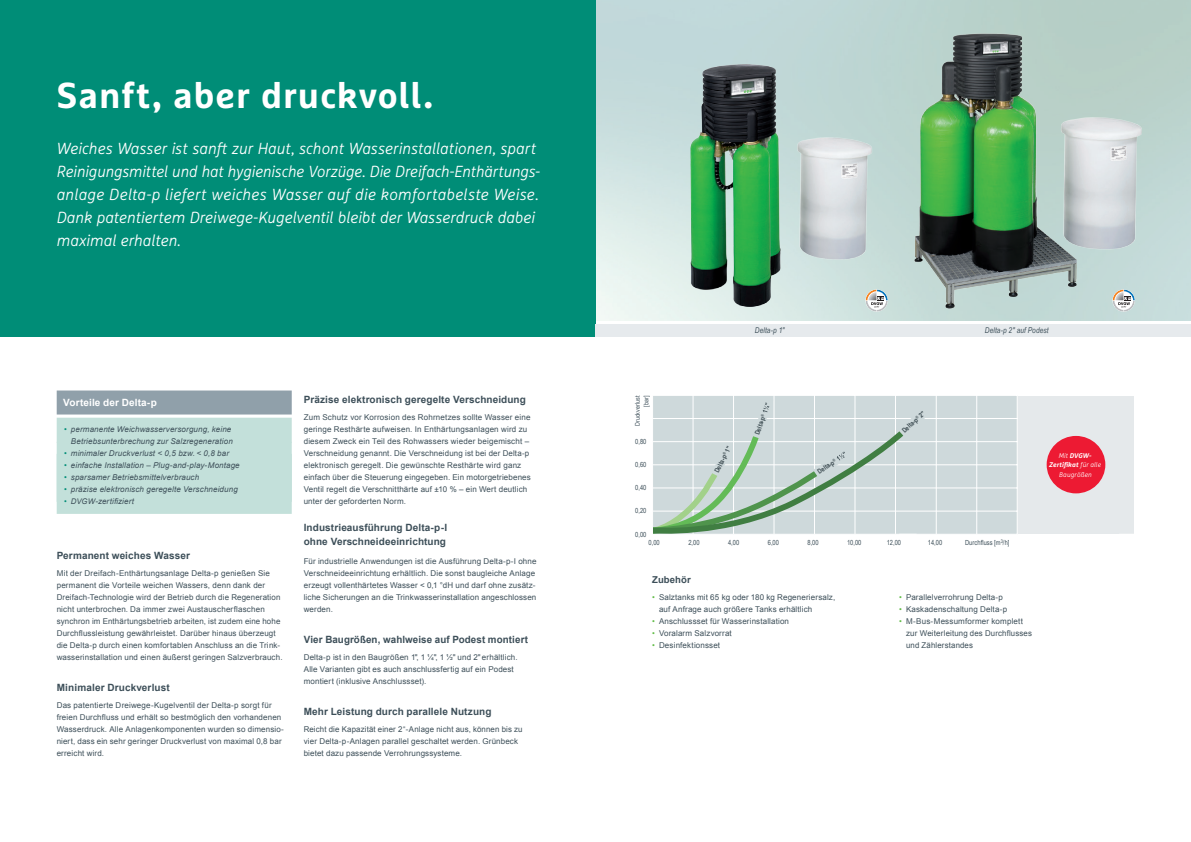
<style>
.page{position:relative;width:1191px;height:842px;background:#fff}
.page>*{position:absolute;margin:0;border:0;box-sizing:border-box;transform-origin:0 0}
.t1{font:700 36px "Marselis Pro";letter-spacing:.025em;color:#fff}
.t2{font:italic 300 16px/23px "Marselis Pro";letter-spacing:.005em;color:#fff}
.t3{font:700 10px/14px "Arial";letter-spacing:.01em;color:#3d4f59}
.t4{font:700 10px "Arial";letter-spacing:.015em;color:#fff}
.t5{font:700 9.5px "Arial";letter-spacing:.01em;color:#3d4f59}
.t6{font:8px/12px "Arial";letter-spacing:.015em;color:#3d4f59}
.t7{font:italic 8px/12px "Arial";letter-spacing:.015em;color:#3d4f59;text-align:right}
.t8{font:italic 8px "Arial Narrow";letter-spacing:.01em;color:#3d4f59}
.t9{font:7px "Arial Narrow";color:#3d4f59}
.t10{font:700 6.8px "Arial Narrow";color:#3d4c52}
.t11{font:italic 300 6.8px/9.7px "Marselis Pro";letter-spacing:.02em;color:#fff;text-align:center}
.t12{font:6.5px/8.5px "Arial Narrow";letter-spacing:.01em;color:#3d4f59;text-align:right}
.s1{color:#008d77}
.s2{font-size:7.8px;color:#008d77}
.s3{font-size:7.8px}
.s4{font-family:"Frutiger LT Pro";font-weight:300}
.s5{font-weight:700}
.s6{color:#60bb46}
</style>
<div class="page">
<img style="left:595px;top:0;width:596px;height:320px">
<div style="left:1017px;top:396px;width:117px;height:138px;background:#e5e9eb"></div>
<div style="left:929px;top:396px;width:87px;height:138px;background:#ced9db"></div>
<hr style="left:895px;top:418px;width:41px;height:1px;background:#fff">
<hr style="left:936px;top:418px;width:40px;height:1px;background:#fff">
<hr style="left:976px;top:418px;width:41px;height:1px;background:#fff">
<hr style="left:895px;top:441px;width:41px;height:1px;background:#fff">
<hr style="left:936px;top:441px;width:40px;height:1px;background:#fff">
<hr style="left:976px;top:441px;width:41px;height:1px;background:#fff">
<hr style="left:895px;top:464px;width:41px;height:1px;background:#fff">
<hr style="left:936px;top:464px;width:40px;height:1px;background:#fff">
<hr style="left:976px;top:464px;width:41px;height:1px;background:#fff">
<hr style="left:895px;top:487px;width:41px;height:1px;background:#fff">
<hr style="left:936px;top:487px;width:40px;height:1px;background:#fff">
<hr style="left:976px;top:487px;width:41px;height:1px;background:#fff">
<hr style="left:895px;top:511px;width:41px;height:1px;background:#fff">
<hr style="left:936px;top:511px;width:40px;height:1px;background:#fff">
<hr style="left:976px;top:511px;width:41px;height:1px;background:#fff">
<svg style="left:935px;top:396px;width:1px;height:138px"></svg>
<svg style="left:976px;top:396px;width:1px;height:138px"></svg>
<img style="left:690px;top:65px;width:186px;height:241px">
<img style="left:893px;top:31px;width:298px;height:280px">
<svg style="left:865px;top:290px;width:22px;height:22px"></svg>
<svg style="left:1112px;top:290px;width:22px;height:22px"></svg>
<div style="left:0;top:0;width:595px;height:336px;background:#008d77"></div>
<div style="left:595px;top:324px;width:596px;height:12px;background:#e6eaed"></div>
<div style="left:57px;top:390px;width:235px;height:24px;background:#90a0aa"></div>
<div style="left:57px;top:418px;width:235px;height:25px;background:#c3e0da"></div>
<div style="left:57px;top:442px;width:235px;height:24px;background:#c3e0da"></div>
<div style="left:57px;top:466px;width:235px;height:24px;background:#c3e0da"></div>
<div style="left:57px;top:490px;width:235px;height:24px;background:#c3e0da"></div>
<div style="left:1046px;top:436px;width:59px;height:57px;background:#ed1a33;border-radius:50%"></div>
<svg style="left:653px;top:396px;width:276px;height:138px;background:#c5d4cf"></svg>
<h1 class="t1" style="left:57px;top:73px;width:378px">Sanft, aber druckvoll.</h1>
<p class="t2" style="left:57px;top:137px;width:485px">Weiches Wasser ist sanft zur Haut, schont Wasserinstallationen, spart Reinigungsmittel und hat hygienische Vorzüge. Die Dreifach-Enthärtungs&shy;anlage Delta-p liefert weiches Wasser auf die komfortabelste Weise.<br>Dank patentiertem Dreiwege-Kugelventil bleibt der Wasserdruck dabei maximal erhalten.</p>
<p class="t4" style="left:63px;top:396px;width:95px">Vorteile der Delta-p</p>
<p class="t7" style="left:64px;top:423px;width:170px"><span class="s1">•</span> permanente Weichwasserversorgung, keine<br>Betriebsunterbrechung zur Salzregeneration</p>
<p class="t7" style="left:64px;top:447px;width:166px"><span class="s1">•</span> minimaler Druckverlust &lt; 0,5 bzw. &lt; 0,8 bar</p>
<p class="t7" style="left:64px;top:459px;width:177px"><span class="s1">•</span> einfache Installation – Plug-and-play-Montage</p>
<p class="t7" style="left:64px;top:471px;width:137px"><span class="s1">•</span> sparsamer Betriebsmittelverbrauch</p>
<p class="t7" style="left:64px;top:483px;width:175px"><span class="s1">•</span> präzise elektronisch geregelte Verschneidung</p>
<p class="t7" style="left:64px;top:495px;width:71px"><span class="s2">•</span> <span class="s3">DVGW</span>-zertifiziert</p>
<p class="t3" style="left:57px;top:549px;width:135px">Permanent weiches Wasser</p>
<p class="t6" style="left:57px;top:567px;width:227px">Mit der Dreifach-Enthärtungsanlage Delta-p genießen Sie permanent die Vorteile weichen Wassers, denn dank der Dreifach-Technologie wird der Betrieb durch die Regeneration nicht unterbrochen. Da immer zwei Austauscherflaschen synchron im Enthärtungsbetrieb arbeiten, ist zudem eine hohe Durchflussleistung gewährleistet. Darüber hinaus überzeugt die Delta-p durch einen komfortablen Anschluss an die Trink&shy;wasserinstallation und einen äußerst geringen Salzverbrauch.</p>
<p class="t3" style="left:57px;top:681px;width:115px">Minimaler Druckverlust</p>
<p class="t6" style="left:57px;top:699px;width:229px">Das patentierte Dreiwege-Kugelventil der Delta-p sorgt für freien Durchfluss und erhält so bestmöglich den vorhandenen Wasserdruck. Alle Anlagenkomponenten wurden so dimensio&shy;niert, dass ein sehr geringer Druckverlust von maximal 0,8 bar erreicht wird.</p>
<p class="t3" style="left:304px;top:393px;width:224px">Präzise elektronisch geregelte Verschneidung</p>
<p class="t6" style="left:304px;top:411px;width:229px">Zum Schutz vor Korrosion des Rohrnetzes sollte Wasser eine geringe Resthärte aufweisen. In Enthärtungsanlagen wird zu diesem Zweck ein Teil des Rohwassers wieder beigemischt – Verschneidung genannt. Die Verschneidung ist bei der Delta-p elektronisch geregelt. Die gewünschte Resthärte wird ganz einfach über die Steuerung eingegeben. Ein motorgetriebenes Ventil regelt die Verschnitthärte auf ±10 % – ein Wert deutlich unter der geforderten Norm.</p>
<p class="t3" style="left:304px;top:521px;width:145px">Industrieausführung Delta-p-I ohne Verschneideeinrichtung</p>
<p class="t6" style="left:304px;top:555px;width:234px">Für industrielle Anwendungen ist die Ausführung Delta-p-I ohne Verschneideeinrichtung erhältlich. Die sonst baugleiche Anlage erzeugt vollenthärtetes Wasser &lt; 0,1 °dH und darf ohne zusätz&shy;liche Sicherungen an die Trinkwasserinstallation angeschlossen werden.</p>
<p class="t3" style="left:304px;top:633px;width:226px">Vier Baugrößen, wahlweise auf Podest montiert</p>
<p class="t6" style="left:304px;top:651px;width:215px">Delta-p ist in den Baugrößen 1", 1 ¼", 1 ½" und 2" erhältlich.<br>Alle Varianten gibt es auch anschlussfertig auf ein Podest montiert (inklusive Anschlussset).</p>
<p class="t3" style="left:304px;top:705px;width:189px">Mehr Leistung durch parallele Nutzung</p>
<p class="t6" style="left:304px;top:723px;width:220px">Reicht die Kapazität einer 2<span class="s4">"</span>-Anlage nicht aus, können bis zu vier Delta-p-Anlagen parallel geschaltet werden. Grünbeck bietet dazu passende Verrohrungssysteme.</p>
<p class="t12" style="left:633px;top:426px;width:32px;rotate:-90deg">Druckverlust [bar]</p>
<p class="t9" style="left:635px;top:436px;width:13px">0,80</p>
<p class="t9" style="left:635px;top:459px;width:13px">0,60</p>
<p class="t9" style="left:635px;top:482px;width:13px">0,40</p>
<p class="t9" style="left:635px;top:506px;width:13px">0,20</p>
<p class="t9" style="left:635px;top:529px;width:13px">0,00</p>
<p class="t8" style="left:755px;top:325px;width:31px">Delta-p 1″</p>
<p class="t10" style="left:712px;top:470px;width:30px;rotate:-63deg">Delta-p<sup>®</sup> 1"</p>
<p class="t10" style="left:752px;top:433px;width:20px;rotate:-71deg">Delta-p</p>
<p class="t10" style="left:815px;top:468px;width:23px;rotate:-34deg">Delta-p<sup>®</sup></p>
<p class="t10" style="left:899px;top:428px;width:30px;rotate:-43deg">Delta-p<sup>®</sup> 2"</p>
<p class="t8" style="left:984px;top:325px;width:65px">Delta-p 2″ auf Podest</p>
<p class="t11" style="left:1049px;top:450px;width:53px">Mit <span class="s5">DVGW-<br>Zertifikat</span> für alle<br>Baugrößen</p>
<p class="t9" style="left:648px;top:538px;width:13px">0,00</p>
<p class="t9" style="left:688px;top:538px;width:13px">2,00</p>
<p class="t9" style="left:728px;top:538px;width:13px">4,00</p>
<p class="t9" style="left:768px;top:538px;width:13px">6,00</p>
<p class="t9" style="left:807px;top:538px;width:13px">8,00</p>
<p class="t9" style="left:847px;top:538px;width:16px">10,00</p>
<p class="t9" style="left:886px;top:538px;width:16px">12,00</p>
<p class="t9" style="left:928px;top:538px;width:16px">14,00</p>
<p class="t9" style="left:965px;top:538px;width:46px">Durchfluss [m<sup>3</sup>/h]</p>
<p class="t5" style="left:652px;top:573px;width:40px">Zubehör</p>
<p class="t6" style="left:659px;top:591px;width:178px;text-indent:-7px"><span class="s6">•</span> Salztanks mit 65 kg oder 180 kg Regeneriersalz, auf Anfrage auch größere Tanks erhältlich</p>
<p class="t6" style="left:652px;top:615px;width:138px"><span class="s6">•</span> Anschlussset für Wasserinstallation</p>
<p class="t6" style="left:652px;top:627px;width:81px"><span class="s6">•</span> Voralarm Salzvorrat</p>
<p class="t6" style="left:652px;top:639px;width:69px"><span class="s6">•</span> Desinfektionsset</p>
<p class="t6" style="left:899px;top:591px;width:105px"><span class="s6">•</span> Parallelverrohrung Delta-p</p>
<p class="t6" style="left:899px;top:603px;width:109px"><span class="s6">•</span> Kaskadenschaltung Delta-p</p>
<p class="t6" style="left:906px;top:615px;width:127px;text-indent:-7px"><span class="s6">•</span> M-Bus-Messumformer komplett zur Weiterleitung des Durchflusses und Zählerstandes</p>
</div>
